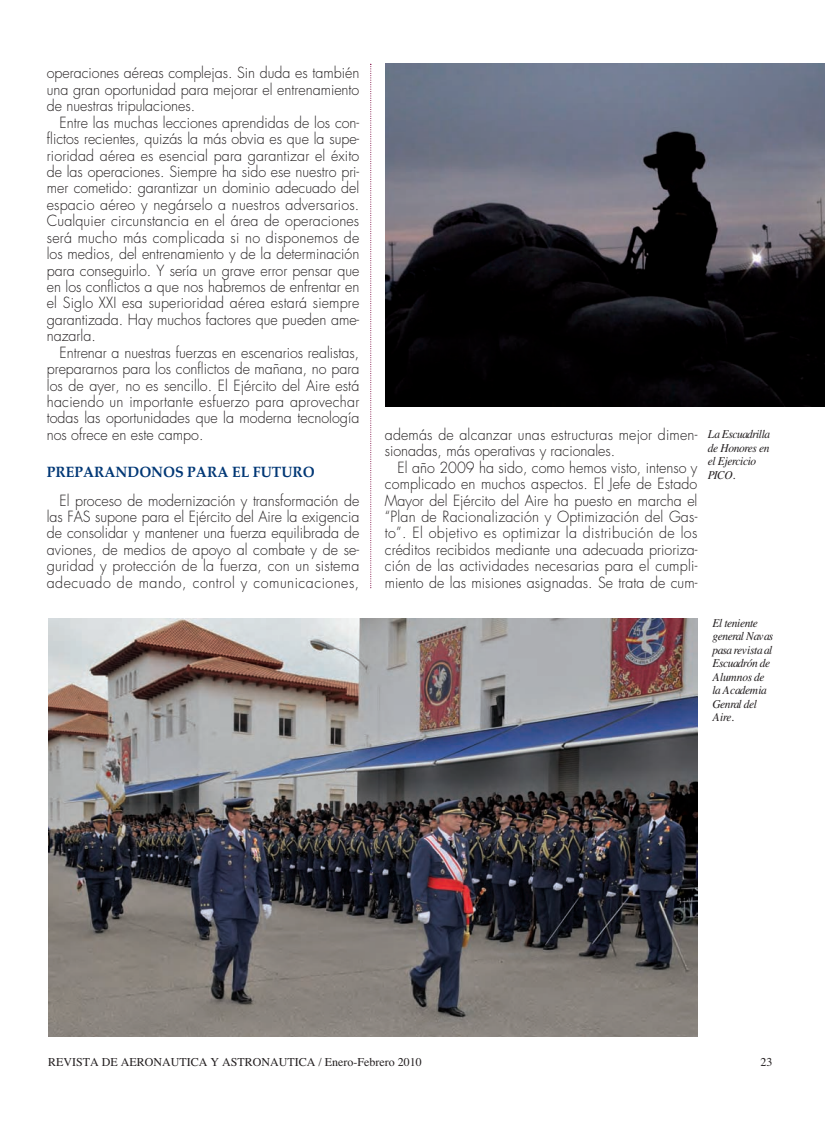
<style>
.page{position:relative;width:825px;height:1127px;background:#fff}
.page>*{position:absolute;margin:0;border:0;box-sizing:border-box;transform-origin:0 0}
.t1{font:300 15px/16.4px "Futura";color:#231f20;scale:.95 1}
.t2{font:300 15px "Futura";letter-spacing:.025em;color:#231f20;scale:.95 1}
.t3{font:300 15px "Futura";letter-spacing:.02em;color:#231f20;scale:.95 1}
.t4{font:italic 12px/13.5px "Times";letter-spacing:-.03em;color:#231f20;scale:.95 1}
.t5{font:12px "Times";color:#231f20}
.s1{font-family:"Palatino";font-weight:700;color:#013775}
</style>
<div class="page">
<svg style="left:370px;top:64px;width:1px;height:524px"></svg>
<img style="left:385px;top:64px;width:440px;height:343px">
<img style="left:48px;top:618px;width:649px;height:419px">
<p class="t1" style="left:47px;top:66px;width:330px">operaciones aéreas complejas. Sin duda es también</p>
<p class="t1" style="left:47px;top:83px;width:330px">una gran oportunidad para mejorar el entrenamiento</p>
<p class="t1" style="left:47px;top:99px;width:158px">de nuestras tripulaciones.</p>
<p class="t1" style="left:60px;top:115px;width:317px">Entre las muchas lecciones aprendidas de los con-</p>
<p class="t1" style="left:47px;top:132px;width:330px">flictos recientes, quizás la más obvia es que la supe-</p>
<p class="t1" style="left:47px;top:148px;width:330px">rioridad aérea es esencial para garantizar el éxito</p>
<p class="t1" style="left:47px;top:165px;width:330px">de las operaciones. Siempre ha sido ese nuestro pri-</p>
<p class="t1" style="left:47px;top:181px;width:330px">mer cometido: garantizar un dominio adecuado del</p>
<p class="t1" style="left:47px;top:198px;width:330px">espacio aéreo y negárselo a nuestros adversarios.</p>
<p class="t1" style="left:47px;top:214px;width:330px">Cualquier circunstancia en el área de operaciones</p>
<p class="t1" style="left:47px;top:230px;width:330px">será mucho más complicada si no disponemos de</p>
<p class="t1" style="left:47px;top:247px;width:330px">los medios, del entrenamiento y de la determinación</p>
<p class="t1" style="left:47px;top:263px;width:331px">para conseguirlo. Y sería un grave error pensar que</p>
<p class="t1" style="left:47px;top:280px;width:331px">en los conflictos a que nos habremos de enfrentar en</p>
<p class="t1" style="left:47px;top:296px;width:330px">el Siglo XXI esa superioridad aérea estará siempre</p>
<p class="t1" style="left:47px;top:312px;width:330px">garantizada. Hay muchos factores que pueden ame-</p>
<p class="t1" style="left:47px;top:329px;width:53px">nazarla.</p>
<p class="t1" style="left:60px;top:345px;width:317px">Entrenar a nuestras fuerzas en escenarios realistas,</p>
<p class="t1" style="left:47px;top:362px;width:330px">prepararnos para los conflictos de mañana, no para</p>
<p class="t1" style="left:47px;top:378px;width:330px">los de ayer, no es sencillo. El Ejército del Aire está</p>
<p class="t3" style="left:47px;top:395px;width:330px">haciendo un importante esfuerzo para aprovechar</p>
<p class="t1" style="left:47px;top:411px;width:330px">todas las oportunidades que la moderna tecnología</p>
<p class="t1" style="left:47px;top:427px;width:166px">nos ofrece en este campo.</p>
<p class="t1" style="left:60px;top:459px;width:317px;line-height:28.3px;text-indent:-13px"><span class="s1">PREPARANDONOS PARA EL FUTURO<br></span>El proceso de modernización y transformación de</p>
<p class="t1" style="left:47px;top:510px;width:331px;text-align:justify">las FAS supone para el Ejército del Aire la exigencia de consolidar y mantener una fuerza equilibrada de aviones, de medios de apoyo al combate y de se&shy;guridad y protección de la fuerza, con un sistema adecuado de mando, control y comunicaciones,</p>
<p class="t1" style="left:385px;top:427px;width:330px">además de alcanzar unas estructuras mejor dimen-</p>
<p class="t1" style="left:385px;top:444px;width:244px">sionadas, más operativas y racionales.</p>
<p class="t1" style="left:398px;top:460px;width:317px">El año 2009 ha sido, como hemos visto, intenso y</p>
<p class="t1" style="left:385px;top:477px;width:330px">complicado en muchos aspectos. El Jefe de Estado</p>
<p class="t1" style="left:385px;top:493px;width:330px">Mayor del Ejército del Aire ha puesto en marcha el</p>
<p class="t1" style="left:385px;top:510px;width:330px">“Plan de Racionalización y Optimización del Gas-</p>
<p class="t2" style="left:385px;top:526px;width:330px">to”. El objetivo es optimizar la distribución de los</p>
<p class="t1" style="left:385px;top:542px;width:330px">créditos recibidos mediante una adecuada prioriza-</p>
<p class="t1" style="left:385px;top:559px;width:330px">ción de las actividades necesarias para el cumpli-</p>
<p class="t1" style="left:385px;top:575px;width:330px">miento de las misiones asignadas. Se trata de cum-</p>
<p class="t4" style="left:708px;top:428px;width:67px">La Escuadrilla de Honores en el Ejercicio<br>PICO.</p>
<p class="t4" style="left:712px;top:617px;width:65px">El teniente general Navas pasa revista al<br>Escuadrón de<br>Alumnos de la Academia<br>Genral del<br>Aire.</p>
<p class="t5" style="left:48px;top:1058px;width:375px">REVISTA DE AERONAUTICA Y ASTRONAUTICA / Enero-Febrero 2010</p>
<p class="t5" style="left:760px;top:1058px;width:13px">23</p>
</div>
